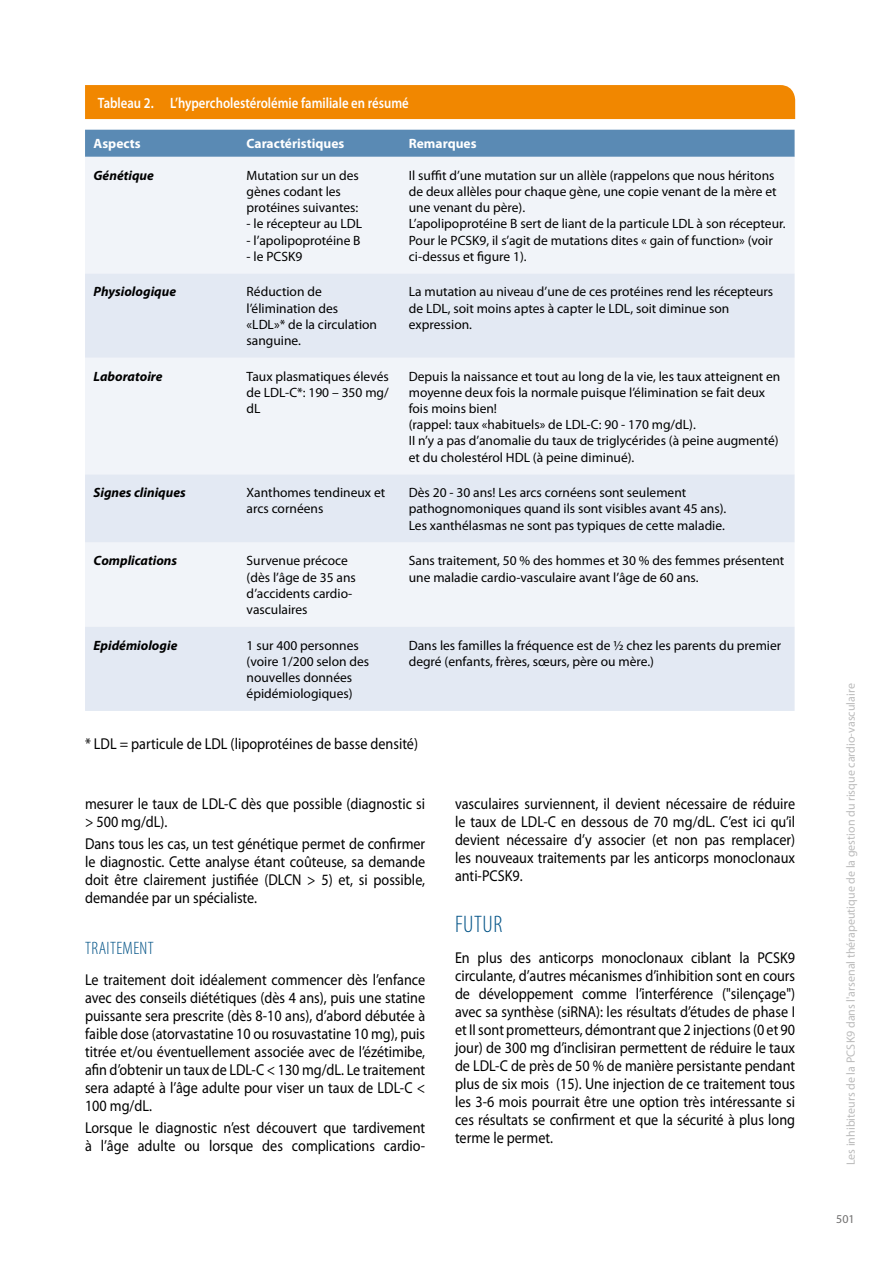
<style>
.page{position:relative;width:893px;height:1263px;background:#fff}
.page>*{position:absolute;margin:0;border:0;box-sizing:border-box;transform-origin:0 0}
.t1{font:300 condensed 24px "Myriad Pro";letter-spacing:.02em;color:#005286}
.t2{font:300 condensed 18px "Myriad Pro";letter-spacing:.02em;color:#005286}
.t3{font:15.75px/18px "Myriad Pro";color:#000;text-align:justify;scale:.9 1}
.t4{font:600 15px "Myriad Pro";color:#fff;scale:.85 1}
.t5{font:13.5px/16.2px "Myriad Pro";color:#000}
.t6{font:italic 700 13.5px "Myriad Pro";color:#000}
.t7{font:700 13.5px "Myriad Pro";color:#fff}
.t8{font:12px "Myriad Pro";color:#bcbcbc}
.t9{font:12px "Myriad Pro";color:#706f6f}
</style>
<div class="page">
<div style="left:85px;top:130px;width:710px;height:27px;background:#5a8ab4"></div>
<div style="left:85px;top:157px;width:709px;height:116px;background:#f1f4f9"></div>
<svg style="left:85px;top:273px;width:710px;height:438px;fill:#e3e9f3"></svg>
<div style="left:85px;top:85px;width:710px;height:34px;background:#f18700"></div>
<p class="t4" style="left:98px;top:93px;width:367px">Tableau 2. L’hypercholestérolémie familiale en résumé</p>
<p class="t7" style="left:94px;top:135px;width:49px">Aspects</p>
<p class="t7" style="left:247px;top:135px;width:99px">Caractéristiques</p>
<p class="t7" style="left:409px;top:135px;width:69px">Remarques</p>
<p class="t6" style="left:94px;top:166px;width:62px">Génétique</p>
<p class="t5" style="left:247px;top:167px;width:114px">Mutation sur un des gènes codant les protéines suivantes:</p>
<p class="t5" style="left:247px;top:215px;width:117px">- le récepteur au LDL</p>
<p class="t5" style="left:247px;top:232px;width:115px">- l’apolipoprotéine B</p>
<p class="t5" style="left:247px;top:248px;width:57px">- le PCSK9</p>
<p class="t5" style="left:409px;top:167px;width:378px">Il suffit d’une mutation sur un allèle (rappelons que nous héritons de deux allèles pour chaque gène, une copie venant de la mère et une venant du père).<br>L’apolipoprotéine B sert de liant de la particule LDL à son récepteur.<br>Pour le PCSK9, il s’agit de mutations dites « gain of function» (voir ci-dessus et figure 1).</p>
<p class="t6" style="left:94px;top:283px;width:84px">Physiologique</p>
<p class="t5" style="left:247px;top:284px;width:132px">Réduction de l’élimination des «LDL»* de la circulation sanguine.</p>
<p class="t5" style="left:409px;top:284px;width:366px">La mutation au niveau d’une de ces protéines rend les récepteurs de LDL, soit moins aptes à capter le LDL, soit diminue son expression.</p>
<p class="t6" style="left:94px;top:367px;width:71px">Laboratoire</p>
<p class="t5" style="left:247px;top:368px;width:144px;text-align:justify">Taux plasmatiques élevés de LDL-C*: 190 – 350 mg/ dL</p>
<p class="t5" style="left:409px;top:368px;width:373px">Depuis la naissance et tout au long de la vie, les taux atteignent en moyenne deux fois la normale puisque l’élimination se fait deux fois moins bien!<br>(rappel: taux «habituels» de LDL-C: 90 - 170 mg/dL).<br>II n’y a pas d’anomalie du taux de triglycérides (à peine augmenté) et du cholestérol HDL (à peine diminué).</p>
<p class="t6" style="left:94px;top:484px;width:94px">Signes cliniques</p>
<p class="t5" style="left:247px;top:484px;width:140px">Xanthomes tendineux et arcs cornéens</p>
<p class="t5" style="left:409px;top:484px;width:319px">Dès 20 - 30 ans! Les arcs cornéens sont seulement pathognomoniques quand ils sont visibles avant 45 ans).<br>Les xanthélasmas ne sont pas typiques de cette maladie.</p>
<p class="t6" style="left:94px;top:552px;width:85px">Complications</p>
<p class="t5" style="left:247px;top:552px;width:111px">Survenue précoce (dès l’âge de 35 ans d’accidents cardio&shy;vasculaires</p>
<p class="t5" style="left:409px;top:552px;width:377px">Sans traitement, 50 % des hommes et 30 % des femmes présentent une maladie cardio-vasculaire avant l’âge de 60 ans.</p>
<p class="t6" style="left:94px;top:636px;width:85px">Epidémiologie</p>
<p class="t5" style="left:247px;top:637px;width:124px">1 sur 400 personnes (voire 1/200 selon des nouvelles données épidémiologiques)</p>
<p class="t5" style="left:409px;top:637px;width:374px">Dans les familles la fréquence est de ½ chez les parents du premier degré (enfants, frères, sœurs, père ou mère.)</p>
<p class="t3" style="left:85px;top:735px;width:372px">* LDL = particule de LDL (lipoprotéines de basse densité)</p>
<p class="t3" style="left:85px;top:795px;width:379px">mesurer le taux de LDL-C dès que possible (diagnostic si &gt; 500 mg/dL).</p>
<p class="t3" style="left:85px;top:835px;width:380px">Dans tous les cas, un test génétique permet de confirmer le diagnostic. Cette analyse étant coûteuse, sa demande doit être clairement justifiée (DLCN &gt; 5) et, si possible, demandée par un spécialiste.</p>
<p class="t2" style="left:85px;top:938px;width:70px">TRAITEMENT</p>
<p class="t3" style="left:85px;top:971px;width:379px">Le traitement doit idéalement commencer dès l’enfance avec des conseils diététiques (dès 4 ans), puis une statine puissante sera prescrite (dès 8-10 ans), d’abord débutée à faible dose (atorvastatine 10 ou rosuvastatine 10 mg), puis titrée et/ou éventuellement associée avec de l’ézétimibe, afin d’obtenir un taux de LDL-C &lt; 130 mg/dL. Le traitement sera adapté à l’âge adulte pour viser un taux de LDL-C &lt; 100 mg/dL.</p>
<p class="t3" style="left:85px;top:1119px;width:379px">Lorsque le diagnostic n’est découvert que tardivement à l’âge adulte ou lorsque des complications cardio-</p>
<p class="t3" style="left:455px;top:795px;width:379px">vasculaires surviennent, il devient nécessaire de réduire le taux de LDL-C en dessous de 70 mg/dL. C’est ici qu’il devient nécessaire d’y associer (et non pas remplacer) les nouveaux traitements par les anticorps monoclonaux anti-PCSK9.</p>
<h1 class="t1" style="left:455px;top:910px;width:49px">FUTUR</h1>
<p class="t3" style="left:455px;top:948px;width:379px">En plus des anticorps monoclonaux ciblant la PCSK9 circulante, d’autres mécanismes d’inhibition sont en cours de développement comme l’interférence ("silençage") avec sa synthèse (siRNA): les résultats d’études de phase I et II sont prometteurs, démontrant que 2 injections (0 et 90 jour) de 300 mg d’inclisiran permettent de réduire le taux de LDL-C de près de 50 % de manière persistante pendant plus de six mois (15). Une injection de ce traitement tous les 3-6 mois pourrait être une option très intéressante si ces résultats se confirment et que la sécurité à plus long terme le permet.</p>
<p class="t8" style="left:843px;top:1165px;width:483px;rotate:-90deg">Les inhibiteurs de la PCSK9 dans l'arsenal thérapeutique de la gestion du risque cardio-vasculaire</p>
<p class="t9" style="left:836px;top:1211px;width:20px">501</p>
</div>
